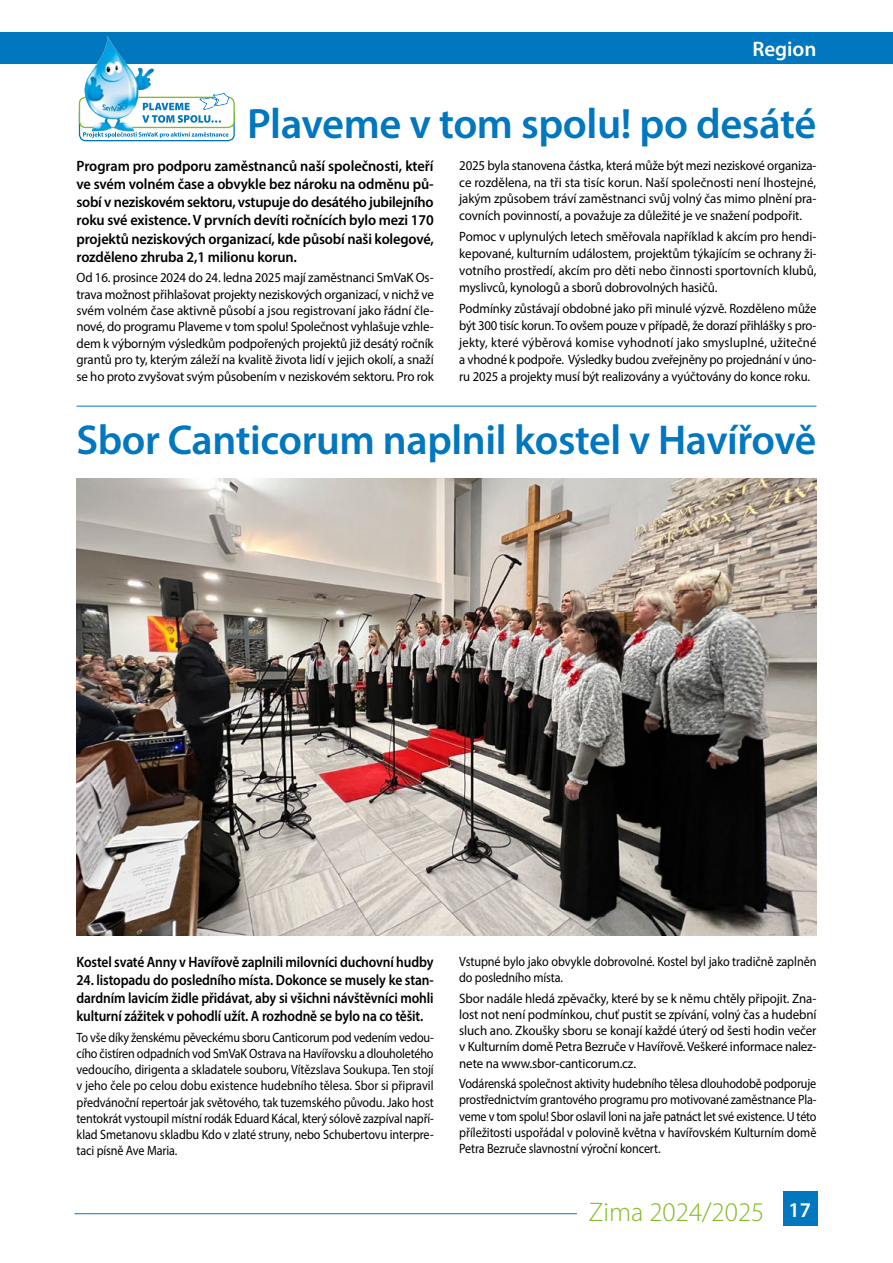
<style>
.page{position:relative;width:893px;height:1263px;background:#fff}
.page>*{position:absolute;margin:0;border:0;box-sizing:border-box;transform-origin:0 0}
.t1{font:600 42.6px "Myriad Pro";letter-spacing:-.01em;color:#0077be}
.t2{font:600 41.85px "Myriad Pro";letter-spacing:-.01em;color:#0077be}
.t3{font:300 27px "Myriad Pro";color:#83bb26}
.t4{font:600 21px "Myriad Pro";color:#fff}
.t5{font:600 15px/18.1px "Myriad Pro";letter-spacing:-.01em;color:#000;text-align:justify;scale:.96 1}
.t6{font:600 15px/18px "Myriad Pro";letter-spacing:-.01em;color:#000;text-align:justify;scale:.9 1}
.t7{font:13.5px/16.4px "Myriad Pro";letter-spacing:-.01em;color:#000;text-align:justify;scale:.96 1}
.t8{font:13.5px/16.2px "Myriad Pro";letter-spacing:-.01em;color:#000;text-align:justify;scale:.9 1}
.t9{font:13.5px/16.8px "Myriad Pro";letter-spacing:-.01em;color:#000;text-align:justify;scale:.94 1}
.s1{font-weight:600;font-size:21px;color:#fff}
</style>
<div class="page">
<div style="left:783px;top:1191px;width:34px;height:35px;background:#0077be"></div>
<div style="left:0;top:32px;width:893px;height:32px;background:#0077be"></div>
<hr style="left:74px;top:1213px;width:503px;height:1px;background:#0077be">
<hr style="left:77px;top:406px;width:739px;height:1px;background:#0077be">
<img style="left:77px;top:478px;width:739px;height:457px">
<img style="left:84px;top:36px;width:70px;height:56px">
<svg style="left:78px;top:92px;width:157px;height:50px"></svg>
<h3 class="t4" style="left:752px;top:35px;width:66px">Region</h3>
<h1 class="t1" style="left:247px;top:96px;width:571px">Plaveme v tom spolu! po desáté</h1>
<p class="t5" style="left:77px;top:156px;width:374px">Program pro podporu zaměstnanců naší společnosti, kteří ve svém volném čase a obvykle bez nároku na odměnu pů&shy;sobí v neziskovém sektoru, vstupuje do desátého jubilejního roku své existence. V prvních devíti ročnících bylo mezi 170 projektů neziskových organizací, kde působí naši kolegové, rozděleno zhruba 2,1 milionu korun.</p>
<p class="t7" style="left:77px;top:269px;width:374px">Od 16. prosince 2024 do 24. ledna 2025 mají zaměstnanci SmVaK Os&shy;trava možnost přihlašovat projekty neziskových organizací, v nichž ve svém volném čase aktivně působí a jsou registrovaní jako řádní čle&shy;nové, do programu Plaveme v tom spolu! Společnost vyhlašuje vzhle&shy;dem k výborným výsledkům podpořených projektů již desátý ročník grantů pro ty, kterým záleží na kvalitě života lidí v jejich okolí, a snaží se ho proto zvyšovat svým působením v neziskovém sektoru. Pro rok</p>
<p class="t7" style="left:459px;top:157px;width:374px;line-height:16.8px">2025 byla stanovena částka, která může být mezi neziskové organiza&shy;ce rozdělena, na tři sta tisíc korun. Naší společnosti není lhostejné, jakým způsobem tráví zaměstnanci svůj volný čas mimo plnění pra&shy;covních povinností, a považuje za důležité je ve snažení podpořit.</p>
<p class="t7" style="left:459px;top:228px;width:374px;line-height:16.8px">Pomoc v uplynulých letech směřovala například k akcím pro hendi&shy;kepované, kulturním událostem, projektům týkajícím se ochrany ži&shy;votního prostředí, akcím pro děti nebo činnosti sportovních klubů, myslivců, kynologů a sborů dobrovolných hasičů.</p>
<p class="t9" style="left:459px;top:300px;width:382px">Podmínky zůstávají obdobné jako při minulé výzvě. Rozděleno může být 300 tisíc korun. To ovšem pouze v případě, že dorazí přihlášky s pro&shy;jekty, které výběrová komise vyhodnotí jako smysluplné, užitečné a vhodné k podpoře. Výsledky budou zveřejněny po projednání v úno&shy;ru 2025 a projekty musí být realizovány a vyúčtovány do konce roku.</p>
<h2 class="t2" style="left:77px;top:413px;width:741px">Sbor Canticorum naplnil kostel v Havířově</h2>
<p class="t6" style="left:77px;top:953px;width:398px">Kostel svaté Anny v Havířově zaplnili milovníci duchovní hudby</p>
<p class="t6" style="left:77px;top:971px;width:398px">24. listopadu do posledního místa. Dokonce se musely ke stan&shy;dardním lavicím židle přidávat, aby si všichni návštěvníci mohli kulturní zážitek v pohodlí užít. A rozhodně se bylo na co těšit.</p>
<p class="t8" style="left:77px;top:1029px;width:398px">To vše díky ženskému pěveckému sboru Canticorum pod vedením vedou&shy;cího čistíren odpadních vod SmVaK Ostrava na Havířovsku a dlouholetého vedoucího, dirigenta a skladatele souboru, Vítězslava Soukupa. Ten stojí v jeho čele po celou dobu existence hudebního tělesa. Sbor si připravil předvánoční repertoár jak světového, tak tuzemského původu. Jako host tentokrát vystoupil místní rodák Eduard Kácal, který sólově zazpíval napří&shy;klad Smetanovu skladbu Kdo v zlaté struny, nebo Schubertovu interpre&shy;taci písně Ave Maria.</p>
<p class="t8" style="left:459px;top:953px;width:398px">Vstupné bylo jako obvykle dobrovolné. Kostel byl jako tradičně zaplněn do posledního místa.</p>
<p class="t7" style="left:459px;top:990px;width:374px">Sbor nadále hledá zpěvačky, které by se k němu chtěly připojit. Zna&shy;lost not není podmínkou, chuť pustit se zpívání, volný čas a hudební sluch ano. Zkoušky sboru se konají každé úterý od šesti hodin večer v Kulturním domě Petra Bezruče v Havířově. Veškeré informace nalez&shy;nete na www.sbor-canticorum.cz.</p>
<p class="t8" style="left:459px;top:1075px;width:399px">Vodárenská společnost aktivity hudebního tělesa dlouhodobě podporuje prostřednictvím grantového programu pro motivované zaměstnance Pla&shy;veme v tom spolu! Sbor oslavil loni na jaře patnáct let své existence. U této příležitosti uspořádal v polovině května v havířovském Kulturním domě Petra Bezruče slavnostní výroční koncert.</p>
<h3 class="t3" style="left:589px;top:1195px;width:224px">Zima 2024/2025 <span class="s1">17</span></h3>
</div>
